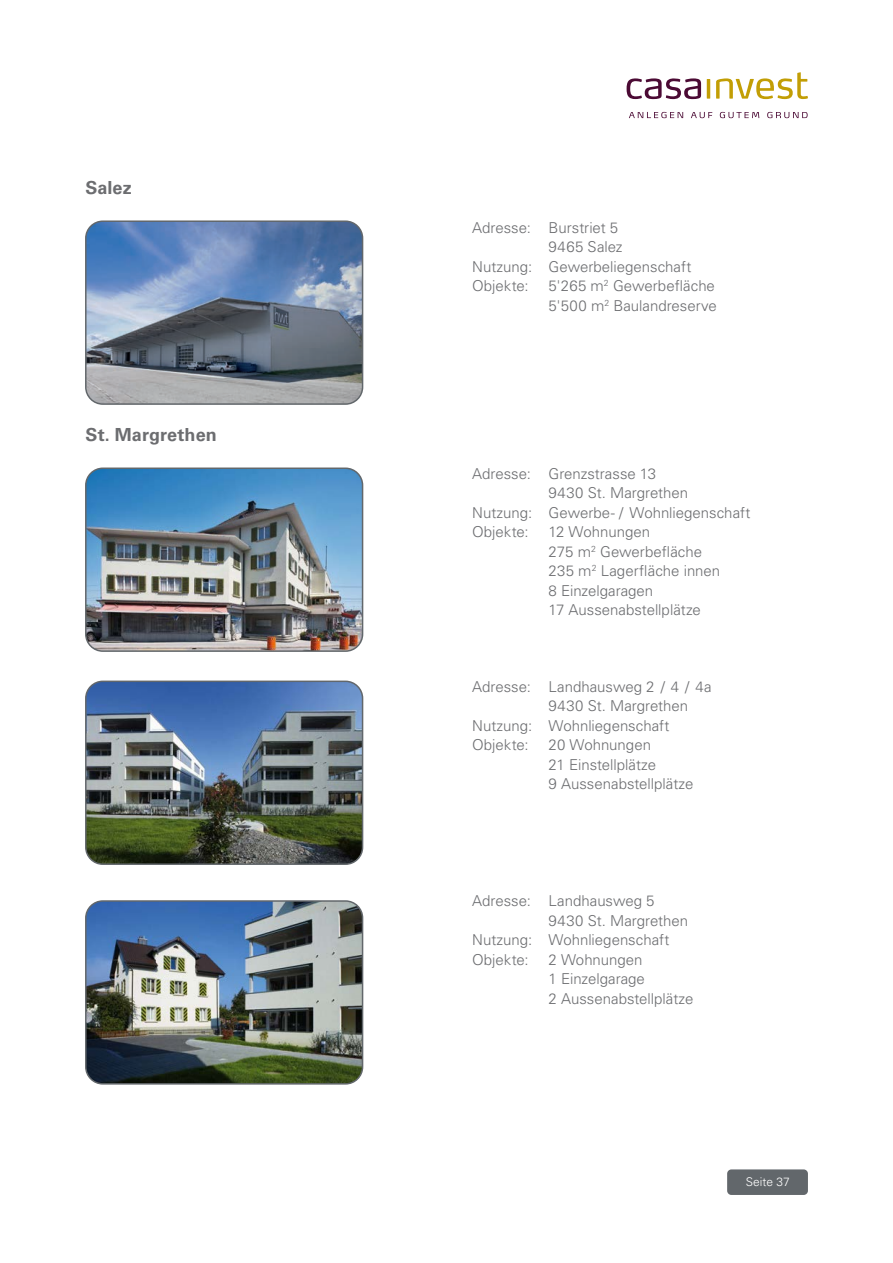
<style>
.page{position:relative;width:893px;height:1263px;background:#fff}
.page>*{position:absolute;margin:0;border:0;box-sizing:border-box;transform-origin:0 0}
.t1{font:700 18px "Univers LT Std";letter-spacing:.005em;color:#6c6d70}
.t2{font:300 15px/19.5px "Univers LT Std";color:#6c6d70}
.t3{font:300 12px "Univers LT Std";color:#fff}
</style>
<div class="page">
<svg style="left:629px;top:112px;width:54px;height:6px"></svg>
<svg style="left:691px;top:112px;width:21px;height:6px"></svg>
<svg style="left:720px;top:112px;width:39px;height:6px"></svg>
<svg style="left:767px;top:112px;width:41px;height:6px"></svg>
<svg style="left:627px;top:78px;width:74px;height:21px"></svg>
<hr style="left:707px;top:79px;width:3px;height:20px;background:#c29e05">
<svg style="left:716px;top:72px;width:92px;height:27px"></svg>
<div style="left:727px;top:1169px;width:81px;height:26px;background:#62676b;border-radius:4px"></div>
<img style="left:88px;top:223px;width:275px;height:179px">
<div style="left:85px;top:220px;width:278px;height:185px;border:2px solid #62676b;border-radius:17px"></div>
<img style="left:88px;top:470px;width:275px;height:179px">
<div style="left:85px;top:467px;width:278px;height:185px;border:2px solid #62676b;border-radius:17px"></div>
<img style="left:88px;top:683px;width:275px;height:181px">
<div style="left:85px;top:680px;width:278px;height:185px;border:2px solid #62676b;border-radius:17px"></div>
<img style="left:86px;top:903px;width:277px;height:181px">
<div style="left:85px;top:900px;width:278px;height:184px;border:2px solid #62676b;border-radius:17px"></div>
<p class="t1" style="left:85px;top:177px;width:48px">Salez</p>
<p class="t1" style="left:85px;top:424px;width:133px">St. Margrethen</p>
<p class="t2" style="left:472px;top:218px;width:148px">Adresse: Burstriet 5</p>
<p class="t2" style="left:549px;top:237px;width:76px">9465 Salez</p>
<p class="t2" style="left:472px;top:257px;width:221px">Nutzung: Gewerbeliegenschaft</p>
<p class="t2" style="left:472px;top:276px;width:58px">Objekte:</p>
<p class="t2" style="left:549px;top:276px;width:170px">5'265 m<sup>2</sup> Gewerbefläche<br>5'500 m<sup>2</sup> Baulandreserve</p>
<p class="t2" style="left:472px;top:464px;width:185px">Adresse: Grenzstrasse 13</p>
<p class="t2" style="left:549px;top:483px;width:141px">9430 St. Margrethen</p>
<p class="t2" style="left:472px;top:503px;width:280px">Nutzung: Gewerbe- / Wohnliegenschaft</p>
<p class="t2" style="left:472px;top:522px;width:58px">Objekte:</p>
<p class="t2" style="left:549px;top:522px;width:173px">12 Wohnungen<br>275 m<sup>2</sup> Gewerbefläche<br>235 m<sup>2</sup> Lagerfläche innen<br>8 Einzelgaragen<br>17 Aussenabstellplätze</p>
<p class="t2" style="left:472px;top:677px;width:241px">Adresse: Landhausweg 2 / 4 / 4a</p>
<p class="t2" style="left:549px;top:696px;width:141px">9430 St. Margrethen</p>
<p class="t2" style="left:472px;top:716px;width:199px">Nutzung: Wohnliegenschaft</p>
<p class="t2" style="left:472px;top:735px;width:58px">Objekte:</p>
<p class="t2" style="left:549px;top:735px;width:146px">20 Wohnungen<br>21 Einstellplätze<br>9 Aussenabstellplätze</p>
<p class="t2" style="left:472px;top:891px;width:184px">Adresse: Landhausweg 5</p>
<p class="t2" style="left:549px;top:911px;width:141px">9430 St. Margrethen</p>
<p class="t2" style="left:472px;top:930px;width:199px">Nutzung: Wohnliegenschaft</p>
<p class="t2" style="left:472px;top:950px;width:58px">Objekte:</p>
<p class="t2" style="left:549px;top:950px;width:146px">2 Wohnungen<br>1 Einzelgarage<br>2 Aussenabstellplätze</p>
<p class="t3" style="left:746px;top:1174px;width:46px">Seite 37</p>
</div>
